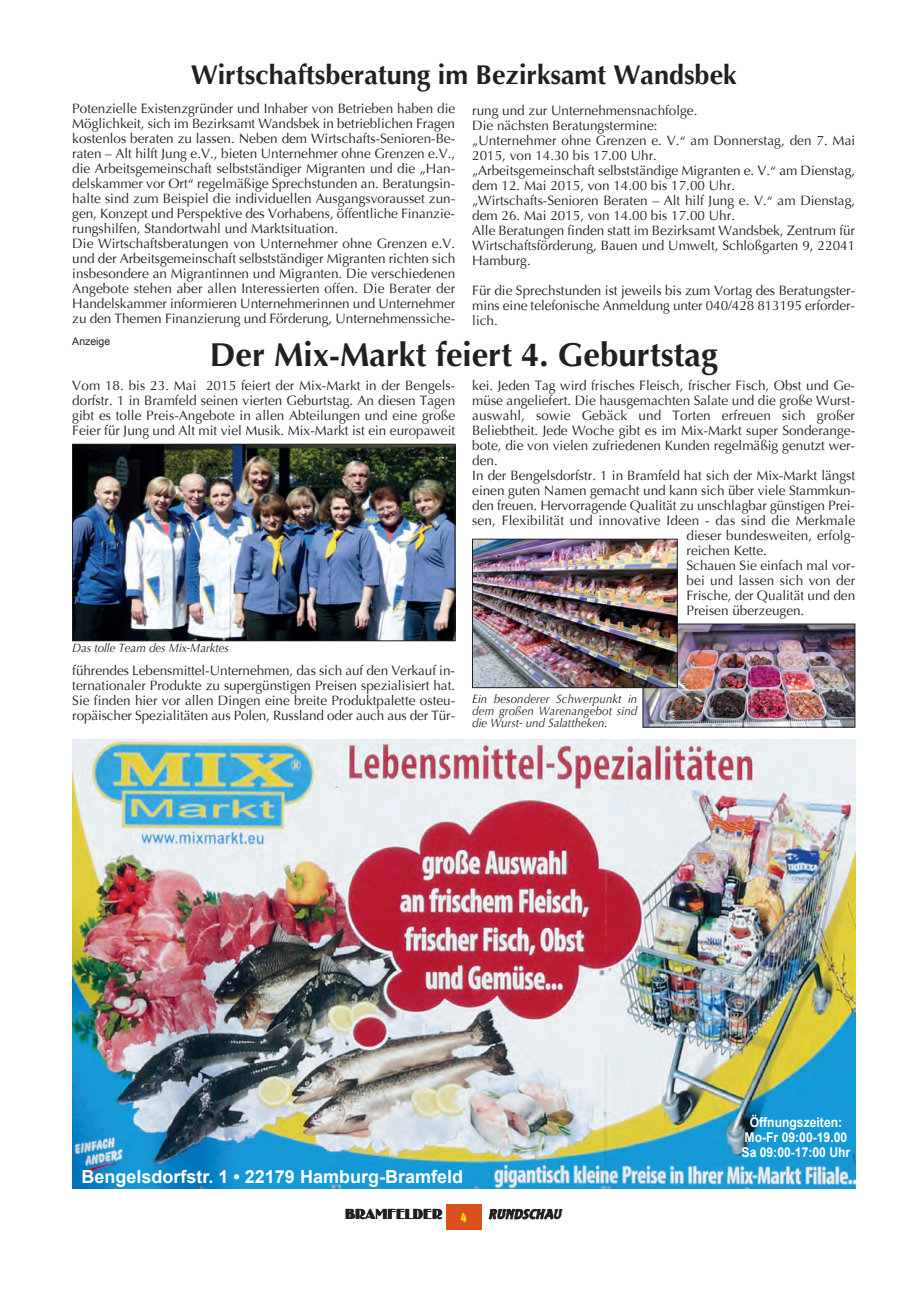
<style>
.page{position:relative;width:919px;height:1289px;background:#fff}
.page>*{position:absolute;margin:0;border:0;box-sizing:border-box;transform-origin:0 0}
.t1{font:700 33px "Optima";color:#231f20}
.t2{font:700 27px "Optima";color:#231f20}
.t3{font:700 18px "Arial";color:#fff}
.t4{font:15px "Birmingham";color:#231f20}
.t5{font:italic 15px "Elmshorn";color:#231f20}
.t6{font:13.5px/15px "Optima";color:#231f20;text-align:justify}
.t7{font:700 13.5px/15px "Arial";color:#fff;text-align:center;scale:.9 1}
.t8{font:700 12.75px "Hegel Inserat";color:#fff101}
.t9{font:italic 12px/12px "Optima";color:#231f20;text-align:justify;scale:.95 1}
.t10{font:10.5px "Arial";color:#231f20}
</style>
<div class="page">
<div style="left:446px;top:1203px;width:35px;height:26px;background:#da511d"></div>
<img style="left:644px;top:625px;width:209px;height:100px">
<div style="left:642px;top:623px;width:213px;height:104px;border:1px solid #231f20"></div>
<img style="left:474px;top:541px;width:201px;height:145px">
<div style="left:472px;top:539px;width:205px;height:149px;border:1px solid #231f20"></div>
<img style="left:72px;top:739px;width:783px;height:449px">
<img style="left:74px;top:446px;width:379px;height:193px">
<div style="left:72px;top:444px;width:383px;height:197px;border:1px solid #231f20"></div>
<h2 class="t2" style="left:191px;top:59px;width:547px">Wirtschaftsberatung im Bezirksamt Wandsbek</h2>
<p class="t6" style="left:72px;top:101px;width:384px;text-align:left">Potenzielle Existenzgründer und Inhaber von Betrieben haben die Möglichkeit, sich im Bezirksamt Wandsbek in betrieblichen Fragen kostenlos beraten zu lassen. Neben dem Wirtschafts-Senioren-Be&shy;raten – Alt hilft Jung e.V., bieten Unternehmer ohne Grenzen e.V., die Arbeitsgemeinschaft selbstständiger Migranten und die „Han&shy;delskammer vor Ort“ regelmäßige Sprechstunden an. Beratungsin&shy;halte sind zum Beispiel die individuellen Ausgangsvorausset zun&shy;gen, Konzept und Perspektive des Vorhabens, öffentliche Finanzie&shy;rungshilfen, Standortwahl und Marktsituation.<br>Die Wirtschaftsberatungen von Unternehmer ohne Grenzen e.V. und der Arbeitsgemeinschaft selbstständiger Migranten richten sich insbesondere an Migrantinnen und Migranten. Die verschiedenen Angebote stehen aber allen Interessierten offen. Die Berater der Handelskammer informieren Unternehmerinnen und Unternehmer zu den Themen Finanzierung und Förderung, Unternehmenssiche-</p>
<p class="t6" style="left:472px;top:103px;width:384px;text-align:left">rung und zur Unternehmensnachfolge.<br>Die nächsten Beratungstermine:<br>„Unternehmer ohne Grenzen e. V.“ am Donnerstag, den 7. Mai 2015, von 14.30 bis 17.00 Uhr.<br>„Arbeitsgemeinschaft selbstständige Migranten e. V.“ am Dienstag, dem 12. Mai 2015, von 14.00 bis 17.00 Uhr. „Wirtschafts-Senioren Beraten – Alt hilf Jung e. V.“ am Dienstag, dem 26. Mai 2015, von 14.00 bis 17.00 Uhr.<br>Alle Beratungen finden statt im Bezirksamt Wandsbek, Zentrum für Wirtschaftsförderung, Bauen und Umwelt, Schloßgarten 9, 22041<br>Hamburg.</p>
<p class="t6" style="left:472px;top:283px;width:384px">Für die Sprechstunden ist jeweils bis zum Vortag des Beratungster&shy;mins eine telefonische Anmeldung unter 040/428 813195 erforder&shy;lich.</p>
<p class="t10" style="left:72px;top:335px;width:39px">Anzeige</p>
<h1 class="t1" style="left:210px;top:335px;width:509px">Der Mix-Markt feiert 4. Geburtstag</h1>
<p class="t6" style="left:72px;top:378px;width:384px">Vom 18. bis 23. Mai 2015 feiert der Mix-Markt in der Bengels&shy;dorfstr. 1 in Bramfeld seinen vierten Geburtstag. An diesen Tagen gibt es tolle Preis-Angebote in allen Abteilungen und eine große Feier für Jung und Alt mit viel Musik. Mix-Markt ist ein europaweit</p>
<p class="t9" style="left:72px;top:642px;width:166px">Das tolle Team des Mix-Marktes</p>
<p class="t6" style="left:72px;top:663px;width:384px">führendes Lebensmittel-Unternehmen, das sich auf den Verkauf in&shy;ternationaler Produkte zu supergünstigen Preisen spezialisiert hat.<br>Sie finden hier vor allen Dingen eine breite Produktpalette osteu&shy;ropäischer Spezialitäten aus Polen, Russland oder auch aus der Tür-</p>
<p class="t6" style="left:472px;top:378px;width:384px">kei. Jeden Tag wird frisches Fleisch, frischer Fisch, Obst und Ge-</p>
<p class="t6" style="left:472px;top:393px;width:384px">müse angeliefert. Die hausgemachten Salate und die große Wurst-</p>
<p class="t6" style="left:472px;top:408px;width:384px">auswahl, sowie Gebäck und Torten erfreuen sich großer</p>
<p class="t6" style="left:472px;top:423px;width:384px">Beliebtheit. Jede Woche gibt es im Mix-Markt super Sonderange-</p>
<p class="t6" style="left:472px;top:438px;width:384px">bote, die von vielen zufriedenen Kunden regelmäßig genutzt wer-</p>
<p class="t6" style="left:472px;top:453px;width:27px">den.</p>
<p class="t6" style="left:472px;top:468px;width:384px">In der Bengelsdorfstr. 1 in Bramfeld hat sich der Mix-Markt längst</p>
<p class="t6" style="left:472px;top:483px;width:384px">einen guten Namen gemacht und kann sich über viele Stammkun-</p>
<p class="t6" style="left:472px;top:498px;width:384px">den freuen. Hervorragende Qualität zu unschlagbar günstigen Prei-</p>
<p class="t6" style="left:472px;top:513px;width:384px">sen, Flexibilität und innovative Ideen - das sind die Merkmale</p>
<p class="t6" style="left:686px;top:528px;width:170px">dieser bundesweiten, erfolg-</p>
<p class="t6" style="left:686px;top:543px;width:82px">reichen Kette.</p>
<p class="t6" style="left:686px;top:558px;width:170px">Schauen Sie einfach mal vor-</p>
<p class="t6" style="left:686px;top:573px;width:170px">bei und lassen sich von der</p>
<p class="t6" style="left:686px;top:588px;width:170px">Frische, der Qualität und den</p>
<p class="t6" style="left:686px;top:603px;width:119px">Preisen überzeugen.</p>
<p class="t9" style="left:472px;top:693px;width:175px">Ein besonderer Schwerpunkt in dem großen Warenangebot sind die Wurst- und Salattheken.</p>
<h3 class="t3" style="left:81px;top:1166px;width:383px">Bengelsdorfstr. 1 • 22179 Hamburg-Bramfeld</h3>
<p class="t7" style="left:741px;top:1114px;width:122px">Öffnungszeiten:<br>Mo-Fr 09:00-19.00<br>Sa 09:00-17:00 Uhr</p>
<p class="t4" style="left:345px;top:1205px;width:99px">BRAMFELDER</p>
<p class="t8" style="left:461px;top:1210px;width:7px">4</p>
<p class="t5" style="left:488px;top:1205px;width:77px">RUNDSCHAU</p>
</div>
